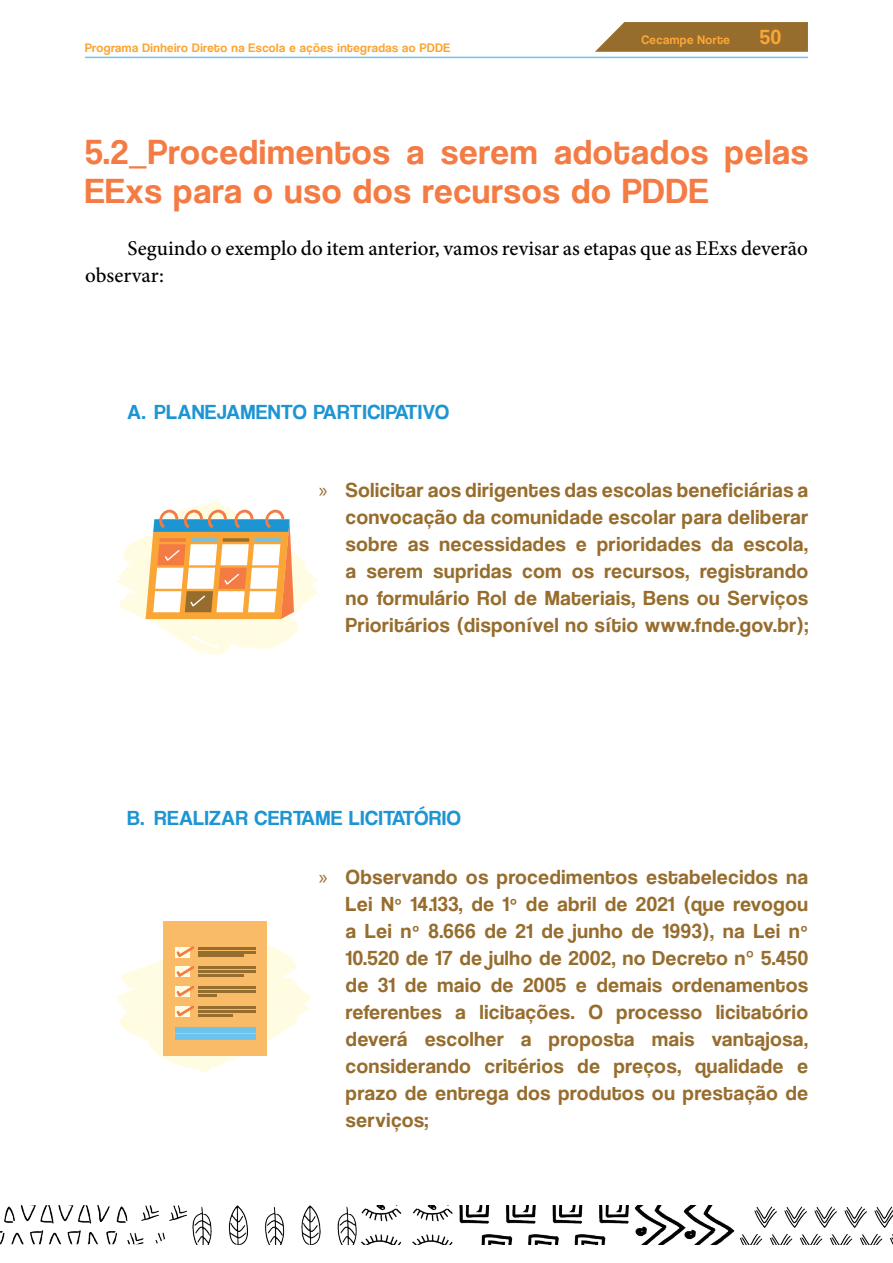
<style>
.page{position:relative;width:893px;height:1263px;background:#fff}
.page>*{position:absolute;margin:0;border:0;box-sizing:border-box;transform-origin:0 0}
.t1{font:36px/39px "Coolvetica Rg";letter-spacing:.04em;color:#f47b43}
.t2{font:21px/27px "Coolvetica Rg";letter-spacing:.04em;color:#976d2e;text-align:justify}
.t3{font:500 21px/27px "Minion Pro";color:#000}
.t4{font:21px "Coolvetica Rg";letter-spacing:.04em;color:#1e95d3}
.t5{font:21px "Coolvetica Rg";color:#faa637}
.t6{font:12.75px "Coolvetica Rg";letter-spacing:.04em;color:#faa637}
.s1{font-family:"Myriad Pro"}
</style>
<div class="page">
<img style="left:192px;top:1205px;width:701px;height:39px">
<img style="left:0;top:1205px;width:187px;height:39px">
<svg style="left:595px;top:22px;width:213px;height:30px;background:#9e783e"></svg>
<hr style="left:85px;top:57px;width:723px;height:1px;background:#6cc4ec">
<svg style="left:115px;top:500px;width:203px;height:155px"></svg>
<div style="left:164px;top:921px;width:103px;height:135px;background:#fabb68"></div>
<svg style="left:114px;top:937px;width:198px;height:136px"></svg>
<div style="left:176px;top:1027px;width:80px;height:5px;background:#6cc4ec"></div>
<div style="left:176px;top:1034px;width:80px;height:5px;background:#6cc4ec"></div>
<p class="t6" style="left:85px;top:40px;width:351px">Programa Dinheiro Direto na Escola e ações integradas ao Pdde</p>
<p class="t6" style="left:641px;top:33px;width:90px">Cecampe Norte</p>
<p class="t5" style="left:760px;top:25px;width:23px">50</p>
<h1 class="t1" style="left:85px;top:132px;width:724px">5.2_Procedimentos a serem adotados pelas eexs para o uso dos recursos do PDDE</h1>
<p class="t3" style="left:85px;top:235px;width:724px;text-indent:43px">Seguindo o exemplo do item anterior, vamos revisar as etapas que as EExs deverão observar:</p>
<p class="t4" style="left:128px;top:399px;width:323px">A. PLANEJAMENTO PARTICIPATIVO</p>
<p class="t2" style="left:346px;top:476px;width:464px;text-indent:-27px"><span class="s1">»</span> Solicitar aos dirigentes das escolas beneficiárias a convocação da comunidade escolar para deliberar sobre as necessidades e prioridades da escola, a serem supridas com os recursos, registrando no formulário Rol de Materiais, Bens ou Serviços Prioritários (disponível no sítio www.fnde.gov.br);</p>
<p class="t4" style="left:128px;top:806px;width:335px">B. REALIZAR CERTAME LICITATÓRIO</p>
<p class="t2" style="left:346px;top:863px;width:464px;text-indent:-27px"><span class="s1">»</span> Observando os procedimentos estabelecidos na Lei Nº 14.133, de 1º de abril de 2021 (que revogou a Lei nº 8.666 de 21 de junho de 1993), na Lei nº 10.520 de 17 de julho de 2002, no Decreto n° 5.450 de 31 de maio de 2005 e demais ordenamentos referentes a licitações. O processo licitatório deverá escolher a proposta mais vantajosa, considerando critérios de preços, qualidade e prazo de entrega dos produtos ou prestação de serviços;</p>
</div>
